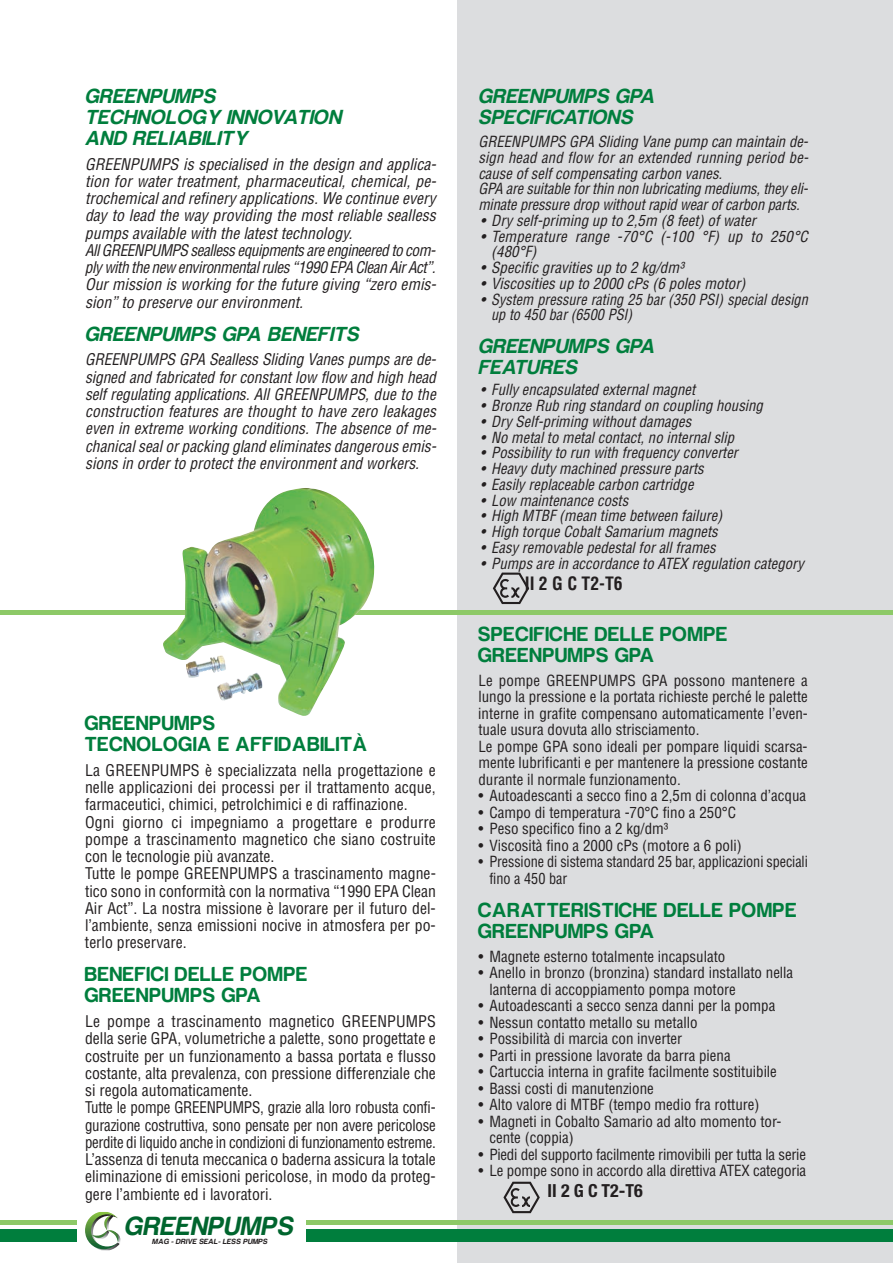
<style>
.page{position:relative;width:893px;height:1263px;background:#fff}
.page>*{position:absolute;margin:0;border:0;box-sizing:border-box;transform-origin:0 0}
.t1{font:italic 700 27.15px "Harabara";color:#00652e}
.t2{font:700 21px/21px "Harabara";letter-spacing:.05em;color:#007e3d}
.t3{font:italic 700 21px/21px "Harabara";letter-spacing:.05em;color:#007e3d}
.t4{font:700 condensed 18px "Helvetica";color:#231f20}
.t5{font:700 condensed 18px "Helvetica Neue";color:#231f20}
.t6{font:condensed 15.75px/17.2px "Helvetica";color:#231f20}
.t7{font:italic condensed 15.75px/17.2px "Helvetica";letter-spacing:.005em;color:#231f20}
.t8{font:condensed 15px/16.5px "Helvetica";color:#231f20}
.t9{font:italic condensed 15px/15.8px "Helvetica";letter-spacing:.005em;color:#231f20}
.t10{font:condensed 15px/16.5px "Helvetica";color:#231f20;scale:.95 1}
.t11{font:italic 700 7.8px "Harabara";color:#231f20}
</style>
<div class="page">
<div style="left:457px;top:0;width:436px;height:1263px;background:#dcdddf"></div>
<div style="left:0;top:1220px;width:77px;height:5px;background:#8dc967"></div>
<div style="left:0;top:1229px;width:77px;height:13px;background:#007e3d"></div>
<svg style="left:85px;top:1212px;width:36px;height:38px"></svg>
<div style="left:306px;top:1220px;width:151px;height:5px;background:#8dc967"></div>
<div style="left:306px;top:1229px;width:151px;height:13px;background:#007e3d"></div>
<div style="left:457px;top:1220px;width:436px;height:5px;background:#8dc967"></div>
<div style="left:457px;top:1229px;width:436px;height:13px;background:#007e3d"></div>
<hr style="left:0;top:610px;width:457px;height:4px;background:#8dc967">
<hr style="left:457px;top:610px;width:436px;height:4px;background:#8dc967">
<svg style="left:493px;top:573px;width:36px;height:31px"></svg>
<svg style="left:503px;top:1182px;width:37px;height:31px"></svg>
<img style="left:163px;top:488px;width:211px;height:228px">
<h2 class="t3" style="left:85px;top:85px;width:257px">GREENPUMPS<br>TECHNOLOGY INNOVATION<br>AND RELIABILITY</h2>
<p class="t7" style="left:85px;top:157px;width:353px">GREENPUMPS is specialised in the design and applica&shy;tion for water treatment, pharmaceutical, chemical, pe&shy;trochemical and refinery applications. We continue every day to lead the way providing the most reliable sealless pumps available with the latest technology.<br>All GREENPUMPS sealless equipments are engineered to com&shy;ply with the new environmental rules “1990 EPA Clean Air Act”.<br>Our mission is working for the future giving “zero emis&shy;sion” to preserve our environment.</p>
<h2 class="t3" style="left:85px;top:323px;width:275px">GREENPUMPS GPA BENEFITS</h2>
<p class="t7" style="left:85px;top:352px;width:353px;text-align:justify">GREENPUMPS GPA Sealless Sliding Vanes pumps are de&shy;signed and fabricated for constant low flow and high head self regulating applications. All GREENPUMPS, due to the construction features are thought to have zero leakages even in extreme working conditions. The absence of me&shy;chanical seal or packing gland eliminates dangerous emis&shy;sions in order to protect the environment and workers.</p>
<h2 class="t2" style="left:85px;top:712px;width:284px">GREENPUMPS<br>TECNOLOGIA E AFFIDABILITÀ</h2>
<p class="t6" style="left:85px;top:763px;width:352px">La GREENPUMPS è specializzata nella progettazione e nelle applicazioni dei processi per il trattamento acque, farmaceutici, chimici, petrolchimici e di raffinazione.<br>Ogni giorno ci impegniamo a progettare e produrre pompe a trascinamento magnetico che siano costruite con le tecnologie più avanzate.<br>Tutte le pompe GREENPUMPS a trascinamento magne&shy;tico sono in conformità con la normativa “1990 EPA Clean Air Act”. La nostra missione è lavorare per il futuro del&shy;l’ambiente, senza emissioni nocive in atmosfera per po&shy;terlo preservare.</p>
<h2 class="t2" style="left:85px;top:963px;width:224px">BENEFICI DELLE POMPE<br>GREENPUMPS GPA</h2>
<p class="t6" style="left:85px;top:1014px;width:352px">Le pompe a trascinamento magnetico GREENPUMPS della serie GPA, volumetriche a palette, sono progettate e costruite per un funzionamento a bassa portata e flusso costante, alta prevalenza, con pressione differenziale che si regola automaticamente.<br>Tutte le pompe GREENPUMPS, grazie alla loro robusta confi&shy;gurazione costruttiva, sono pensate per non avere pericolose perdite di liquido anche in condizioni di funzionamento estreme.<br>L’assenza di tenuta meccanica o baderna assicura la totale eliminazione di emissioni pericolose, in modo da proteg&shy;gere l’ambiente ed i lavoratori.</p>
<h1 class="t1" style="left:124px;top:1212px;width:175px">GREENPUMPS</h1>
<p class="t11" style="left:152px;top:1237px;width:118px">MAG - DRIVE SEAL- LESS PUMPS</p>
<h2 class="t3" style="left:478px;top:85px;width:177px">GREENPUMPS GPA<br>SPECIFICATIONS</h2>
<p class="t9" style="left:478px;top:135px;width:331px">GREENPUMPS GPA Sliding Vane pump can maintain de&shy;sign head and flow for an extended running period be&shy;cause of self compensating carbon vanes.<br>GPA are suitable for thin non lubricating mediums, they eli&shy;minate pressure drop without rapid wear of carbon parts.</p>
<p class="t9" style="left:480px;top:214px;width:277px">• Dry self-priming up to 2,5m (8 feet) of water</p>
<p class="t9" style="left:491px;top:230px;width:318px;text-indent:-11px">• Temperature range -70°C (-100 °F) up to 250°C (480°F)</p>
<p class="t9" style="left:480px;top:261px;width:205px">• Specific gravities up to 2 kg/dm³</p>
<p class="t9" style="left:480px;top:277px;width:266px">• Viscosities up to 2000 cPs (6 poles motor)</p>
<p class="t9" style="left:491px;top:293px;width:318px;text-indent:-11px">• System pressure rating 25 bar (350 PSI) special design up to 450 bar (6500 PSI)</p>
<h2 class="t3" style="left:478px;top:336px;width:177px">GREENPUMPS GPA<br>FEATURES</h2>
<p class="t9" style="left:480px;top:383px;width:216px">• Fully encapsulated external magnet</p>
<p class="t9" style="left:480px;top:399px;width:284px">• Bronze Rub ring standard on coupling housing</p>
<p class="t9" style="left:480px;top:415px;width:212px">• Dry Self-priming without damages</p>
<p class="t9" style="left:480px;top:431px;width:255px">• No metal to metal contact, no internal slip</p>
<p class="t9" style="left:480px;top:446px;width:259px">• Possibility to run with frequency converter</p>
<p class="t9" style="left:480px;top:462px;width:225px">• Heavy duty machined pressure parts</p>
<p class="t9" style="left:480px;top:478px;width:214px">• Easily replaceable carbon cartridge</p>
<p class="t9" style="left:480px;top:494px;width:149px">• Low maintenance costs</p>
<p class="t9" style="left:480px;top:509px;width:243px">• High MTBF (mean time between failure)</p>
<p class="t9" style="left:480px;top:525px;width:239px">• High torque Cobalt Samarium magnets</p>
<p class="t9" style="left:480px;top:541px;width:237px">• Easy removable pedestal for all frames</p>
<p class="t9" style="left:480px;top:557px;width:325px">• Pumps are in accordance to ATEX regulation category</p>
<p class="t4" style="left:525px;top:576px;width:99px">II 2 G C T2-T6</p>
<h2 class="t2" style="left:478px;top:623px;width:250px">SPECIFICHE DELLE POMPE<br>GREENPUMPS GPA</h2>
<p class="t8" style="left:478px;top:673px;width:331px">Le pompe GREENPUMPS GPA possono mantenere a lungo la pressione e la portata richieste perché le palette interne in grafite compensano automaticamente l’even&shy;tuale usura dovuta allo strisciamento.<br>Le pompe GPA sono ideali per pompare liquidi scarsa&shy;mente lubrificanti e per mantenere la pressione costante durante il normale funzionamento.</p>
<p class="t8" style="left:478px;top:789px;width:329px">• Autoadescanti a secco fino a 2,5m di colonna d’acqua</p>
<p class="t8" style="left:478px;top:805px;width:259px">• Campo di temperatura -70°C fino a 250°C</p>
<p class="t8" style="left:478px;top:822px;width:191px">• Peso specifico fino a 2 kg/dm³</p>
<p class="t8" style="left:478px;top:838px;width:265px">• Viscosità fino a 2000 cPs (motore a 6 poli)</p>
<p class="t10" style="left:489px;top:855px;width:337px;text-indent:-11px">• Pressione di sistema standard 25 bar, applicazioni speciali fino a 450 bar</p>
<h2 class="t2" style="left:478px;top:899px;width:320px">CARATTERISTICHE DELLE POMPE<br>GREENPUMPS GPA</h2>
<p class="t8" style="left:478px;top:949px;width:249px">• Magnete esterno totalmente incapsulato</p>
<p class="t8" style="left:489px;top:966px;width:305px;text-indent:-11px">• Anello in bronzo (bronzina) standard installato nella lanterna di accoppiamento pompa motore</p>
<p class="t8" style="left:478px;top:999px;width:299px">• Autoadescanti a secco senza danni per la pompa</p>
<p class="t8" style="left:478px;top:1015px;width:221px">• Nessun contatto metallo su metallo</p>
<p class="t8" style="left:478px;top:1032px;width:205px">• Possibilità di marcia con inverter</p>
<p class="t8" style="left:478px;top:1048px;width:254px">• Parti in pressione lavorate da barra piena</p>
<p class="t8" style="left:478px;top:1065px;width:300px">• Cartuccia interna in grafite facilmente sostituibile</p>
<p class="t8" style="left:478px;top:1081px;width:177px">• Bassi costi di manutenzione</p>
<p class="t8" style="left:478px;top:1098px;width:283px">• Alto valore di MTBF (tempo medio fra rotture)</p>
<p class="t8" style="left:489px;top:1114px;width:294px;text-indent:-11px">• Magneti in Cobalto Samario ad alto momento tor&shy;cente (coppia)</p>
<p class="t8" style="left:478px;top:1147px;width:329px">• Piedi del supporto facilmente rimovibili per tutta la serie</p>
<p class="t8" style="left:478px;top:1164px;width:329px">• Le pompe sono in accordo alla direttiva ATEX categoria</p>
<p class="t5" style="left:547px;top:1176px;width:97px">II 2 G C T2-T6</p>
</div>
